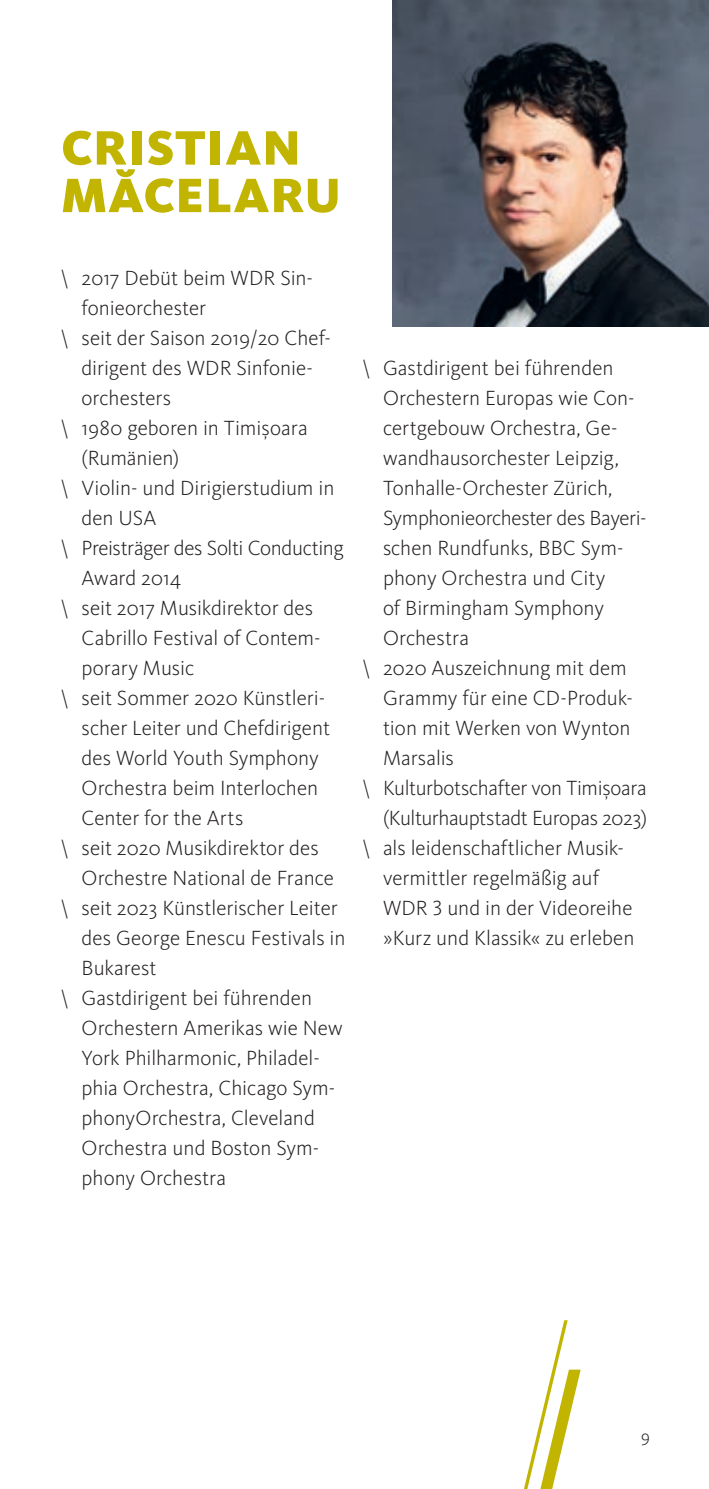
<style>
.page{position:relative;width:709px;height:1489px;background:#fff}
.page>*{position:absolute;margin:0;border:0;box-sizing:border-box;transform-origin:0 0}
.t1{font:900 50px/47.5px "WDR Sans";letter-spacing:.02em;color:#c2b501}
.t2{font:300 21.25px "WDR Sans";color:#231f20}
.t3{font:300 21.25px "WDR Sans";letter-spacing:-.02em;color:#231f20}
.t4{font:300 21.25px "WDR Sans";letter-spacing:-.025em;color:#231f20}
.t5{font:300 17.5px "WDR Sans";color:#231f20}
</style>
<div class="page">
<svg style="left:524px;top:1320px;width:57px;height:168px"></svg>
<img style="left:392px;top:0;width:317px;height:326px">
<h1 class="t1" style="left:61px;top:124px;width:281px">CRISTIAN<br>MĂCELARU</h1>
<p class="t2" style="left:60px;top:265px;width:254px">\ 2017 Debüt beim WDR Sin-</p>
<p class="t2" style="left:81px;top:295px;width:126px">fonieorchester</p>
<p class="t2" style="left:60px;top:325px;width:272px">\ seit der Saison 2019/20 Chef-</p>
<p class="t2" style="left:81px;top:355px;width:233px">dirigent des WDR Sinfonie-</p>
<p class="t2" style="left:81px;top:385px;width:91px">orchesters</p>
<p class="t2" style="left:60px;top:415px;width:249px">\ 1980 geboren in Timișoara</p>
<p class="t2" style="left:81px;top:445px;width:99px">(Rumänien)</p>
<p class="t2" style="left:60px;top:475px;width:276px">\ Violin- und Dirigierstudium in</p>
<p class="t2" style="left:81px;top:505px;width:77px">den USA</p>
<p class="t3" style="left:60px;top:535px;width:285px">\ Preisträger des Solti Conducting</p>
<p class="t2" style="left:81px;top:565px;width:101px">Award 2014</p>
<p class="t2" style="left:60px;top:595px;width:254px">\ seit 2017 Musikdirektor des</p>
<p class="t2" style="left:81px;top:625px;width:240px">Cabrillo Festival of Contem-</p>
<p class="t2" style="left:81px;top:655px;width:114px">porary Music</p>
<p class="t2" style="left:60px;top:685px;width:266px">\ seit Sommer 2020 Künstleri-</p>
<p class="t2" style="left:81px;top:715px;width:250px">scher Leiter und Chefdirigent</p>
<p class="t2" style="left:81px;top:745px;width:238px">des World Youth Symphony</p>
<p class="t2" style="left:81px;top:775px;width:238px">Orchestra beim Interlochen</p>
<p class="t2" style="left:81px;top:805px;width:163px">Center for the Arts</p>
<p class="t2" style="left:60px;top:835px;width:260px">\ seit 2020 Musikdirektor des</p>
<p class="t2" style="left:81px;top:865px;width:254px">Orchestre National de France</p>
<p class="t2" style="left:60px;top:895px;width:279px">\ seit 2023 Künstlerischer Leiter</p>
<p class="t2" style="left:81px;top:925px;width:265px">des George Enescu Festivals in</p>
<p class="t2" style="left:81px;top:955px;width:77px">Bukarest</p>
<p class="t2" style="left:60px;top:985px;width:253px">\ Gastdirigent bei führenden</p>
<p class="t2" style="left:81px;top:1015px;width:262px">Orchestern Amerikas wie New</p>
<p class="t2" style="left:81px;top:1045px;width:240px">York Philharmonic, Philadel-</p>
<p class="t2" style="left:81px;top:1075px;width:255px">phia Orchestra, Chicago Sym-</p>
<p class="t2" style="left:81px;top:1105px;width:235px">phonyOrchestra, Cleveland</p>
<p class="t2" style="left:81px;top:1135px;width:239px">Orchestra und Boston Sym-</p>
<p class="t2" style="left:81px;top:1165px;width:146px">phony Orchestra</p>
<p class="t2" style="left:362px;top:355px;width:253px">\ Gastdirigent bei führenden</p>
<p class="t2" style="left:383px;top:385px;width:253px">Orchestern Europas wie Con-</p>
<p class="t2" style="left:383px;top:415px;width:236px">certgebouw Orchestra, Ge-</p>
<p class="t2" style="left:383px;top:445px;width:237px">wandhausorchester Leipzig,</p>
<p class="t2" style="left:383px;top:475px;width:231px">Tonhalle-Orchester Zürich,</p>
<p class="t2" style="left:383px;top:505px;width:265px">Symphonieorchester des Bayeri-</p>
<p class="t2" style="left:383px;top:535px;width:242px">schen Rundfunks, BBC Sym-</p>
<p class="t2" style="left:383px;top:565px;width:224px">phony Orchestra und City</p>
<p class="t2" style="left:383px;top:595px;width:222px">of Birmingham Symphony</p>
<p class="t2" style="left:383px;top:625px;width:88px">Orchestra</p>
<p class="t2" style="left:362px;top:655px;width:266px">\ 2020 Auszeichnung mit dem</p>
<p class="t2" style="left:383px;top:685px;width:251px">Grammy für eine CD-Produk-</p>
<p class="t2" style="left:383px;top:715px;width:249px">tion mit Werken von Wynton</p>
<p class="t2" style="left:383px;top:745px;width:72px">Marsalis</p>
<p class="t2" style="left:362px;top:775px;width:287px">\ Kulturbotschafter von Timișoara</p>
<p class="t4" style="left:383px;top:805px;width:266px">(Kulturhauptstadt Europas 2023)</p>
<p class="t2" style="left:362px;top:835px;width:263px">\ als leidenschaftlicher Musik-</p>
<p class="t2" style="left:383px;top:865px;width:217px">vermittler regelmäßig auf</p>
<p class="t2" style="left:383px;top:895px;width:251px">WDR 3 und in der Videoreihe</p>
<p class="t2" style="left:383px;top:925px;width:253px">»Kurz und Klassik« zu erleben</p>
<p class="t5" style="left:641px;top:1425px;width:10px">9</p>
</div>
